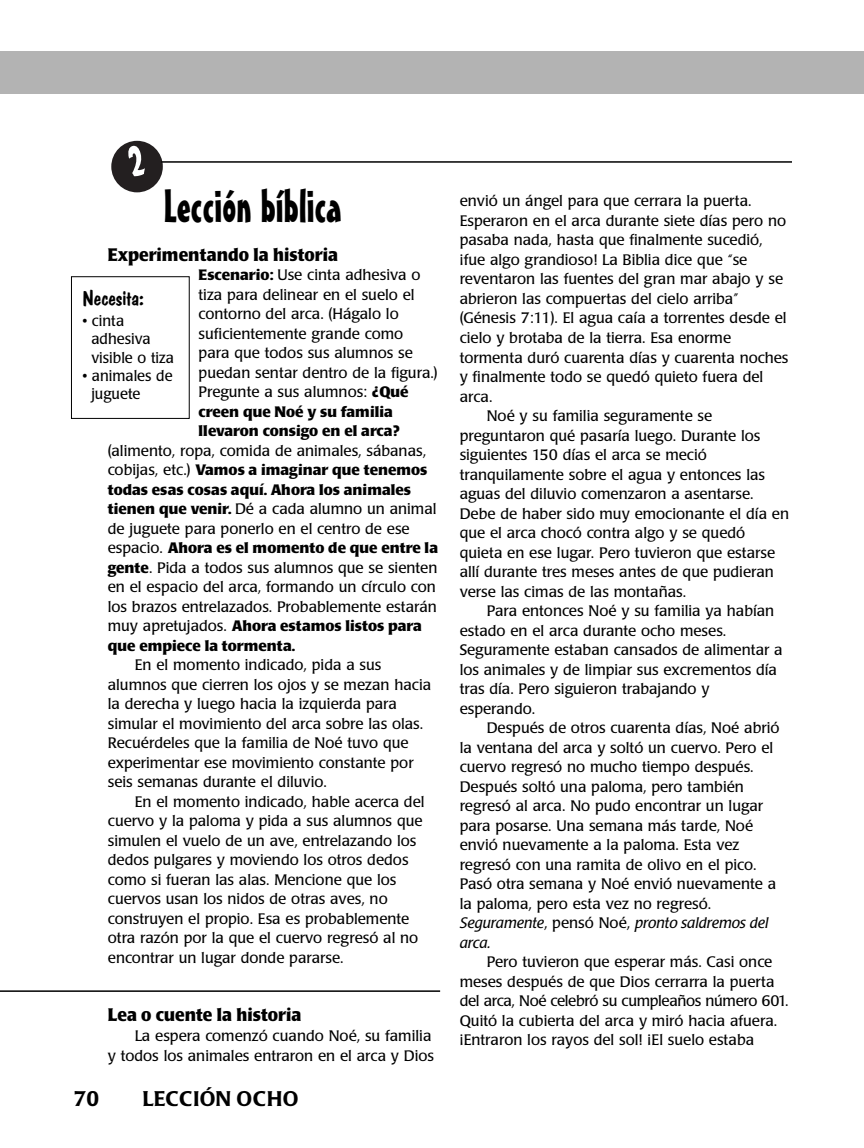
<style>
.page{position:relative;width:864px;height:1148px;background:#fff}
.page>*{position:absolute;margin:0;border:0;box-sizing:border-box;transform-origin:0 0}
.t1{font:45px "Mister Earl BT";color:#000}
.t2{font:500 21px "Poppl Laudatio";letter-spacing:.01em;color:#000}
.t3{font:21px "Dom Casual D";color:#000;scale:1.05 1}
.t4{font:700 18px "Poppl Laudatio";color:#000;scale:.95 1}
.t5{font:15px/19.5px "Poppl Laudatio";color:#000}
.t6{font:italic 15px "Poppl Laudatio";color:#000}
.s1{font-weight:700}
.s2{font-style:normal}
</style>
<div class="page">
<hr style="left:161px;top:161px;width:631px;height:2px;background:#000">
<div style="left:0;top:51px;width:864px;height:43px;background:#b3b3b3"></div>
<div style="left:71px;top:276px;width:119px;height:143px;border:1px solid #000"></div>
<hr style="left:0;top:990px;width:440px;height:1px;background:#000">
<svg style="left:111px;top:141px;width:52px;height:51px"></svg>
<h1 class="t1" style="left:164px;top:189px;width:179px">Lección bíblica</h1>
<p class="t4" style="left:108px;top:247px;width:244px">Experimentando la historia</p>
<p class="t5" style="left:199px;top:267px;width:241px"><span class="s1">Escenario:</span> Use cinta adhesiva o tiza para delinear en el suelo el contorno del arca. (Hágalo lo suficientemente grande como para que todos sus alumnos se puedan sentar dentro de la figura.)<br>Pregunte a sus alumnos: <span class="s1">¿Qué creen que Noé y su familia llevaron consigo en el arca?</span></p>
<p class="t5" style="left:108px;top:442px;width:332px">(alimento, ropa, comida de animales, sábanas, cobijas, etc.) <span class="s1">Vamos a imaginar que tenemos todas esas cosas aquí. Ahora los animales tienen que venir.</span> Dé a cada alumno un animal de juguete para ponerlo en el centro de ese espacio. <span class="s1">Ahora es el momento de que entre la gente</span>. Pida a todos sus alumnos que se sienten en el espacio del arca, formando un círculo con los brazos entrelazados. Probablemente estarán muy apretujados. <span class="s1">Ahora estamos listos para que empiece la tormenta.</span></p>
<p class="t5" style="left:108px;top:657px;width:325px;text-indent:27px">En el momento indicado, pida a sus alumnos que cierren los ojos y se mezan hacia la derecha y luego hacia la izquierda para simular el movimiento del arca sobre las olas.<br>Recuérdeles que la familia de Noé tuvo que experimentar ese movimiento constante por seis semanas durante el diluvio.</p>
<p class="t5" style="left:108px;top:793px;width:318px;text-indent:27px">En el momento indicado, hable acerca del cuervo y la paloma y pida a sus alumnos que simulen el vuelo de un ave, entrelazando los dedos pulgares y moviendo los otros dedos como si fueran las alas. Mencione que los cuervos usan los nidos de otras aves, no construyen el propio. Esa es probablemente otra razón por la que el cuervo regresó al no encontrar un lugar donde pararse.</p>
<h2 class="t3" style="left:82px;top:285px;width:60px">Necesita:</h2>
<p class="t5" style="left:91px;top:313px;width:84px;line-height:18.3px;text-indent:-9px">• cinta adhesiva visible o tiza</p>
<p class="t5" style="left:91px;top:368px;width:83px;line-height:18.3px;text-indent:-9px">• animales de juguete</p>
<p class="t4" style="left:108px;top:1008px;width:205px">Lea o cuente la historia</p>
<p class="t5" style="left:108px;top:1027px;width:328px;text-align:right">La espera comenzó cuando Noé, su familia<br>y todos los animales entraron en el arca y Dios</p>
<h2 class="t2" style="left:74px;top:1090px;width:27px">70</h2>
<h2 class="t2" style="left:142px;top:1090px;width:158px">LECCIÓN OCHO</h2>
<p class="t5" style="left:460px;top:193px;width:294px">envió un ángel para que cerrara la puerta.</p>
<p class="t5" style="left:460px;top:212px;width:328px">Esperaron en el arca durante siete días pero no</p>
<p class="t5" style="left:460px;top:232px;width:305px">pasaba nada, hasta que finalmente sucedió,</p>
<p class="t5" style="left:460px;top:251px;width:289px">¡fue algo grandioso! La Biblia dice que “se</p>
<p class="t5" style="left:460px;top:271px;width:325px">reventaron las fuentes del gran mar abajo y se</p>
<p class="t5" style="left:460px;top:290px;width:280px">abrieron las compuertas del cielo arriba”</p>
<p class="t5" style="left:460px;top:310px;width:328px">(Génesis 7:11). El agua caía a torrentes desde el</p>
<p class="t5" style="left:460px;top:329px;width:273px">cielo y brotaba de la tierra. Esa enorme</p>
<p class="t5" style="left:460px;top:349px;width:330px">tormenta duró cuarenta días y cuarenta noches</p>
<p class="t5" style="left:460px;top:368px;width:305px">y finalmente todo se quedó quieto fuera del</p>
<p class="t5" style="left:460px;top:388px;width:34px">arca.</p>
<p class="t5" style="left:487px;top:407px;width:227px">Noé y su familia seguramente se</p>
<p class="t5" style="left:460px;top:427px;width:302px">preguntaron qué pasaría luego. Durante los</p>
<p class="t5" style="left:460px;top:446px;width:249px">siguientes 150 días el arca se meció</p>
<p class="t5" style="left:460px;top:466px;width:307px">tranquilamente sobre el agua y entonces las</p>
<p class="t5" style="left:460px;top:485px;width:295px">aguas del diluvio comenzaron a asentarse.</p>
<p class="t5" style="left:460px;top:505px;width:331px">Debe de haber sido muy emocionante el día en</p>
<p class="t5" style="left:460px;top:524px;width:287px">que el arca chocó contra algo y se quedó</p>
<p class="t5" style="left:460px;top:544px;width:317px">quieta en ese lugar. Pero tuvieron que estarse</p>
<p class="t5" style="left:460px;top:563px;width:316px">allí durante tres meses antes de que pudieran</p>
<p class="t5" style="left:460px;top:583px;width:228px">verse las cimas de las montañas.</p>
<p class="t5" style="left:487px;top:602px;width:289px">Para entonces Noé y su familia ya habían</p>
<p class="t5" style="left:460px;top:622px;width:268px">estado en el arca durante ocho meses.</p>
<p class="t5" style="left:460px;top:641px;width:325px">Seguramente estaban cansados de alimentar a</p>
<p class="t5" style="left:460px;top:661px;width:319px">los animales y de limpiar sus excrementos día</p>
<p class="t5" style="left:460px;top:680px;width:251px">tras día. Pero siguieron trabajando y</p>
<p class="t5" style="left:460px;top:700px;width:77px">esperando.</p>
<p class="t5" style="left:487px;top:719px;width:294px">Después de otros cuarenta días, Noé abrió</p>
<p class="t5" style="left:460px;top:739px;width:315px">la ventana del arca y soltó un cuervo. Pero el</p>
<p class="t5" style="left:460px;top:758px;width:296px">cuervo regresó no mucho tiempo después.</p>
<p class="t5" style="left:460px;top:778px;width:286px">Después soltó una paloma, pero también</p>
<p class="t5" style="left:460px;top:797px;width:305px">regresó al arca. No pudo encontrar un lugar</p>
<p class="t5" style="left:460px;top:817px;width:295px">para posarse. Una semana más tarde, Noé</p>
<p class="t5" style="left:460px;top:836px;width:281px">envió nuevamente a la paloma. Esta vez</p>
<p class="t5" style="left:460px;top:856px;width:298px">regresó con una ramita de olivo en el pico.</p>
<p class="t5" style="left:460px;top:875px;width:318px">Pasó otra semana y Noé envió nuevamente a</p>
<p class="t5" style="left:460px;top:895px;width:253px">la paloma, pero esta vez no regresó.</p>
<p class="t6" style="left:460px;top:917px;width:310px">Seguramente<span class="s2">, pensó Noé,</span> pronto saldremos del</p>
<p class="t6" style="left:460px;top:936px;width:33px">arca.</p>
<p class="t5" style="left:460px;top:953px;width:330px;text-indent:27px">Pero tuvieron que esperar más. Casi once meses después de que Dios cerrarra la puerta del arca, Noé celebró su cumpleaños número 601.<br>Quitó la cubierta del arca y miró hacia afuera. ¡Entraron los rayos del sol! ¡El suelo estaba</p>
</div>
